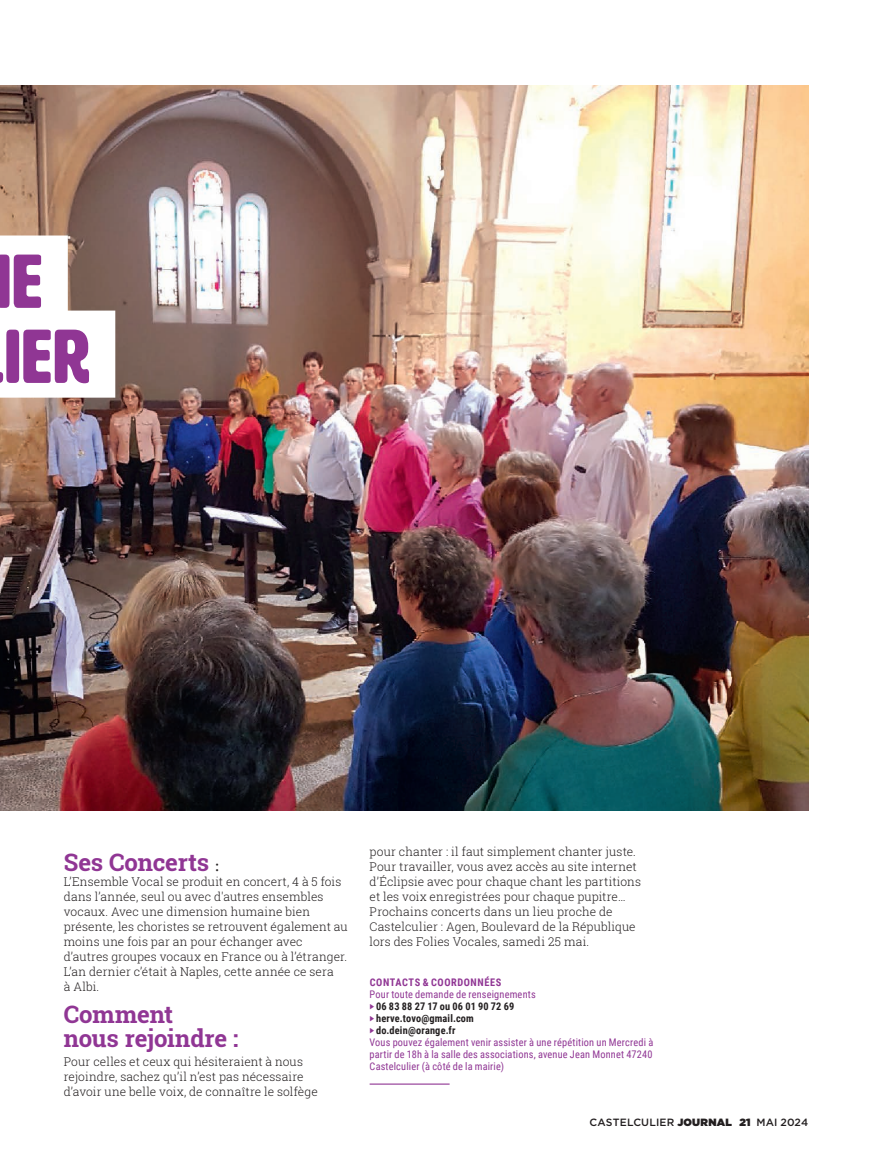
<style>
.page{position:relative;width:872px;height:1149px;background:#fff}
.page>*{position:absolute;margin:0;border:0;box-sizing:border-box;transform-origin:0 0}
.t1{font:75px/75px "HWT Artz";color:#903694}
.t2{font:700 24px/24px "Roboto Slab";letter-spacing:-.01em;color:#903694}
.LÉGENDE{font:300 12px/15px "Roboto Slab";letter-spacing:.01em;color:#231f20}
.LÉGENDE-2{font:10.5px/12px "Roboto Condensed";letter-spacing:.015em;color:#903694}
.t3{font:500 10.5px "Gotham";letter-spacing:.015em;color:#231f20}
.s1{font-family:"Minion Pro";font-weight:400;font-size:18px;color:#231f20}
.s2{font-weight:700}
.s3{font-weight:700;color:#231f20}
.s4{font-weight:900}
</style>
<div class="page">
<hr style="left:369px;top:1083px;width:80px;height:1px;background:#903694">
<img style="left:0;top:85px;width:808px;height:725px">
<hr style="left:0;top:160px;width:1px;height:87px;background:#fff">
<div style="left:0;top:235px;width:68px;height:87px;background:#fff"></div>
<div style="left:0;top:310px;width:115px;height:87px;background:#fff"></div>
<h1 class="t1" style="left:-5px;top:245px;width:96px">IE<br>IER</h1>
<p class="t2" style="left:64px;top:849px;width:157px">Ses Concerts <span class="s1">:</span></p>
<p class="LÉGENDE" style="left:64px;top:873px;width:285px">L’Ensemble Vocal se produit en concert, 4 à 5 fois dans l’année, seul ou avec d'autres ensembles vocaux. Avec une dimension humaine bien présente, les choristes se retrouvent également au moins une fois par an pour échanger avec</p>
<p class="LÉGENDE" style="left:64px;top:948px;width:285px">d’autres groupes vocaux en France ou à l’étranger.<br>L’an dernier c’était à Naples, cette année ce sera<br>à Albi.</p>
<p class="t2" style="left:64px;top:1002px;width:176px">Comment<br>nous rejoindre :</p>
<p class="LÉGENDE" style="left:64px;top:1053px;width:255px">Pour celles et ceux qui hésiteraient à nous rejoindre, sachez qu’il n’est pas nécessaire d’avoir une belle voix, de connaître le solfège</p>
<p class="LÉGENDE" style="left:369px;top:843px;width:273px">pour chanter : il faut simplement chanter juste.<br>Pour travailler, vous avez accès au site internet d’Éclipsie avec pour chaque chant les partitions et les voix enregistrées pour chaque pupitre…</p>
<p class="LÉGENDE" style="left:369px;top:903px;width:267px">Prochains concerts dans un lieu proche de<br>Castelculier : Agen, Boulevard de la République lors des Folies Vocales, samedi 25 mai.</p>
<p class="LÉGENDE-2" style="left:369px;top:975px;width:285px"><span class="s2">CONTACTS &amp; COORDONNÉES<br></span>Pour toute demande de renseignements<br><span class="s2">‣</span><span class="s3">06 83 88 27 17 ou 06 01 90 72 69<br></span><span class="s2">‣</span><span class="s3">herve.tovo@gmail.com<br></span><span class="s2">‣</span><span class="s3">do.dein@orange.fr<br></span>Vous pouvez également venir assister à une répétition un Mercredi à partir de 18h à la salle des associations, avenue Jean Monnet 47240<br>Castelculier (à côté de la mairie)</p>
<p class="t3" style="left:589px;top:1114px;width:220px">CASTELCULIER <span class="s4">JOURNAL 21</span> MAI 2024</p>
</div>
